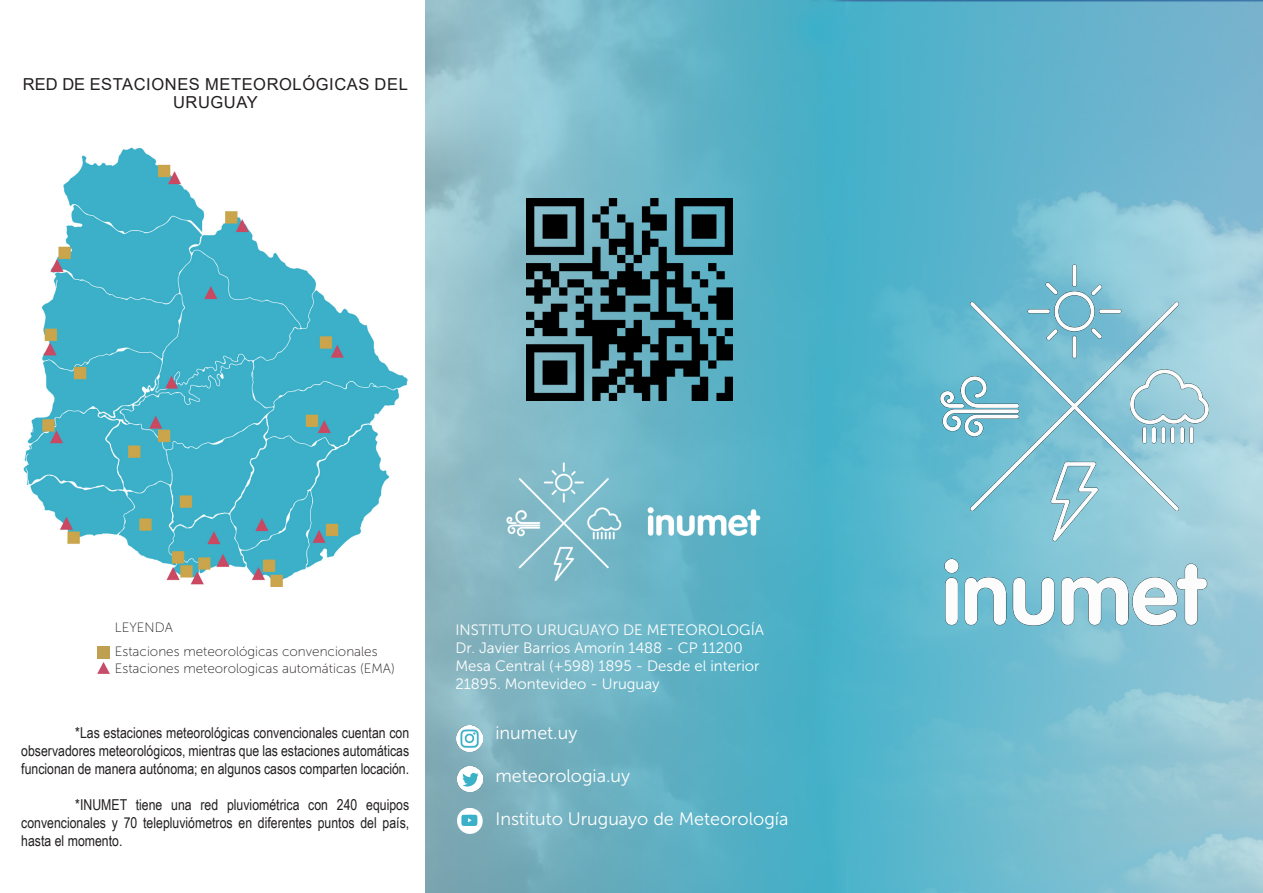
<style>
.page{position:relative;width:1263px;height:893px;background:#fff}
.page>*{position:absolute;margin:0;border:0;box-sizing:border-box;transform-origin:0 0}
.t1{font:18px "Museo Sans 300";color:#fff}
.t2{font:16.5px/18px "Arial";letter-spacing:.035em;color:#231f20;text-align:center}
.t3{font:15px "Arial Narrow";color:#231f20}
.t4{font:15px/18px "Museo Sans 300";color:#fff}
.t5{font:13.5px "Museo Sans 100";color:#231f20}
</style>
<div class="page">
<img style="left:425px;top:0;width:838px;height:892px">
<img style="left:457px;top:725px;width:26px;height:26px">
<img style="left:457px;top:766px;width:25px;height:25px">
<img style="left:457px;top:809px;width:25px;height:24px">
<img style="left:24px;top:147px;width:384px;height:440px">
<div style="left:97px;top:647px;width:13px;height:12px;background:#bfa051"></div>
<svg style="left:97px;top:662px;width:13px;height:12px"></svg>
<img style="left:854px;top:198px;width:393px;height:500px">
<img style="left:487px;top:447px;width:289px;height:153px">
<img style="left:526px;top:198px;width:207px;height:202px">
<p class="t2" style="left:23px;top:75px;width:386px">RED DE ESTACIONES METEOROLÓGICAS DEL<br>URUGUAY</p>
<p class="t5" style="left:115px;top:620px;width:60px">LEYENDA</p>
<p class="t5" style="left:115px;top:644px;width:264px">Estaciones meteorológicas convencionales</p>
<p class="t5" style="left:115px;top:661px;width:282px">Estaciones meteorologicas automáticas (EMA)</p>
<p class="t3" style="left:75px;top:722px;width:335px">*Las estaciones meteorológicas convencionales cuentan con</p>
<p class="t3" style="left:21px;top:740px;width:389px">observadores meteorológicos, mientras que las estaciones automáticas</p>
<p class="t3" style="left:21px;top:758px;width:389px">funcionan de manera autónoma; en algunos casos comparten locación.</p>
<p class="t3" style="left:75px;top:794px;width:335px">*INUMET tiene una red pluviométrica con 240 equipos</p>
<p class="t3" style="left:21px;top:812px;width:389px">convencionales y 70 telepluviómetros en diferentes puntos del país,</p>
<p class="t3" style="left:21px;top:830px;width:103px">hasta el momento.</p>
<p class="t4" style="left:455px;top:621px;width:310px">INSTITUTO URUGUAYO DE METEOROLOGÍA</p>
<p class="t4" style="left:455px;top:639px;width:289px">Dr. Javier Barrios Amorín 1488 - CP 11200</p>
<p class="t4" style="left:455px;top:657px;width:306px">Mesa Central (+598) 1895 - Desde el interior<br>21895. Montevideo - Uruguay</p>
<p class="t1" style="left:495px;top:723px;width:83px">inumet.uy</p>
<p class="t1" style="left:495px;top:766px;width:136px">meteorologia.uy</p>
<p class="t1" style="left:495px;top:809px;width:294px">Instituto Uruguayo de Meteorología</p>
</div>
